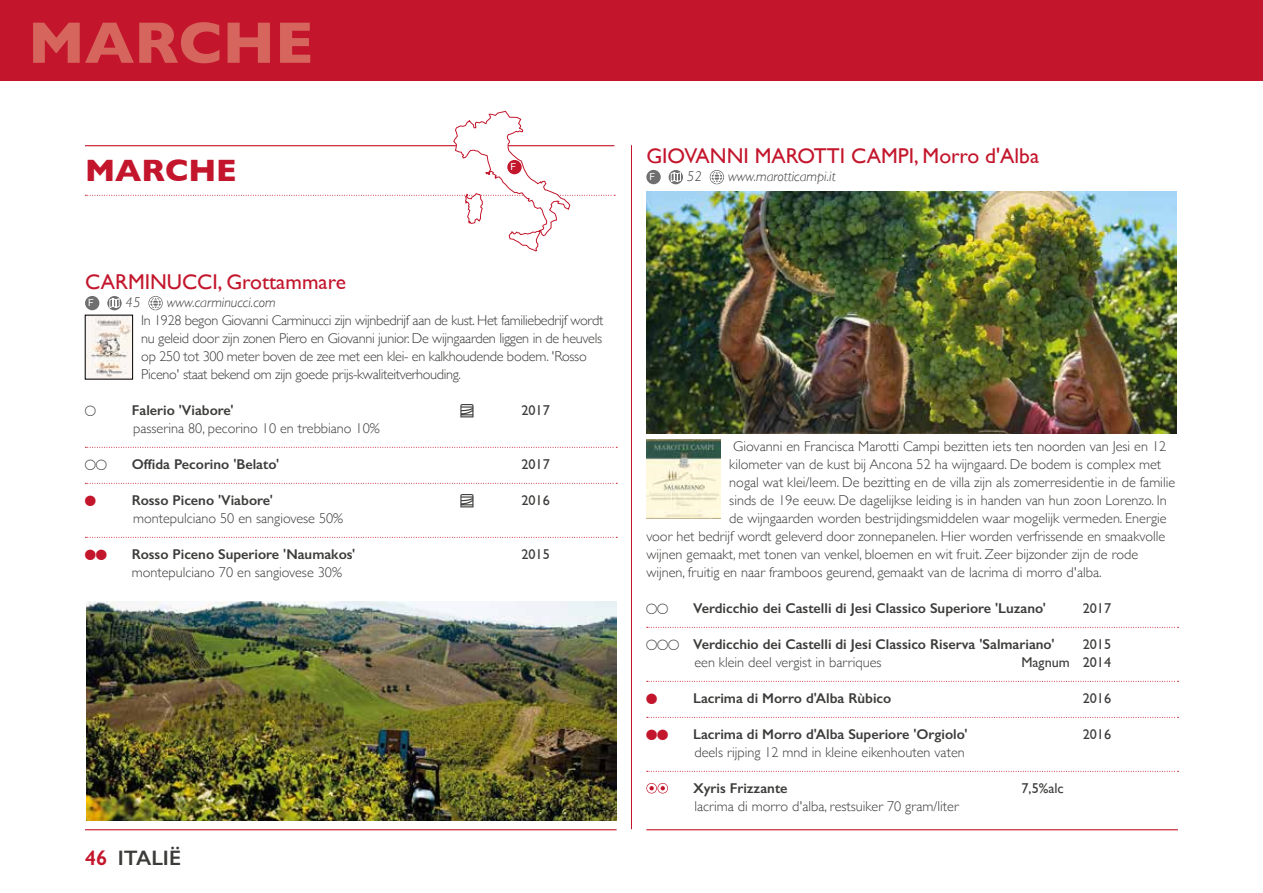
<style>
.page{position:relative;width:1263px;height:893px;background:#fff}
.page>*{position:absolute;margin:0;border:0;box-sizing:border-box;transform-origin:0 0}
.t1{font:700 59.25px "Gill Sans";color:#d5655d}
.t2{font:700 31.5px "Gill Sans";color:#c3162c}
.t3{font:21.45px "Gill Sans";color:#c3162c}
.t4{font:600 21px "Gill Sans";color:#3c3c3b}
.t5{font:300 14.25px "Gill Sans";color:#3c3c3b}
.t6{font:600 14.25px "Gill Sans";color:#3c3c3b}
.t7{font:300 14.25px/18px "Gill Sans";letter-spacing:-.025em;color:#3c3c3b}
.t8{font:14.25px "Gill Sans";color:#3c3c3b}
.t9{font:italic 300 14.25px "Gill Sans";color:#3c3c3b}
.t10{font:14.25px "Bart Ikoon";color:#3c3c3b}
.t11{font:10.5px "Bart Ikoon";color:#c3162c}
.t12{font:10.5px "Bart Ikoon";color:#3c3c3b}
.t13{font:9.75px "Helvetica Neue";color:#fff}
.s1{color:#c3162c}
.s2{font-family:"Bart Ikoon";font-weight:400;font-size:10.5px}
</style>
<div class="page">
<hr style="left:631px;top:145px;width:1px;height:684px;background:#c3162c">
<div style="left:0;top:0;width:1263px;height:81px;background:#c3162c"></div>
<svg style="left:85px;top:447px;width:532px;height:1px"></svg>
<svg style="left:85px;top:483px;width:532px;height:1px"></svg>
<svg style="left:85px;top:537px;width:532px;height:1px"></svg>
<hr style="left:85px;top:829px;width:532px;height:1px;background:#c3162c">
<div style="left:85px;top:296px;width:14px;height:14px;background:#706f6f;border-radius:50%"></div>
<svg style="left:107px;top:296px;width:15px;height:14px"></svg>
<svg style="left:109px;top:298px;width:11px;height:10px"></svg>
<svg style="left:148px;top:296px;width:15px;height:14px"></svg>
<svg style="left:149px;top:297px;width:13px;height:13px"></svg>
<img style="left:87px;top:317px;width:44px;height:60px">
<div style="left:85px;top:315px;width:48px;height:64px;border:1px solid #000"></div>
<svg style="left:647px;top:627px;width:531px;height:1px"></svg>
<svg style="left:647px;top:681px;width:531px;height:1px"></svg>
<svg style="left:647px;top:717px;width:531px;height:1px"></svg>
<svg style="left:647px;top:771px;width:531px;height:1px"></svg>
<hr style="left:646px;top:829px;width:532px;height:1px;background:#c3162c">
<div style="left:646px;top:170px;width:15px;height:14px;background:#706f6f;border-radius:50%"></div>
<svg style="left:669px;top:170px;width:14px;height:14px"></svg>
<svg style="left:671px;top:172px;width:10px;height:10px"></svg>
<svg style="left:710px;top:170px;width:14px;height:14px"></svg>
<svg style="left:710px;top:171px;width:13px;height:13px"></svg>
<img style="left:646px;top:191px;width:531px;height:242px">
<img style="left:646px;top:439px;width:75px;height:79px">
<svg style="left:646px;top:783px;width:22px;height:10px"></svg>
<svg style="left:85px;top:111px;width:530px;height:140px"></svg>
<div style="left:507px;top:160px;width:15px;height:14px;background:#c3162c;border-radius:50%"></div>
<img style="left:86px;top:602px;width:531px;height:219px">
<h1 class="t1" style="left:28px;top:-4px;width:287px">MARCHE</h1>
<h2 class="t2" style="left:85px;top:146px;width:153px">MARCHE</h2>
<p class="t13" style="left:510px;top:161px;width:7px">F</p>
<h3 class="t3" style="left:85px;top:269px;width:262px">CARMINUCCI, Grottammare</h3>
<p class="t13" style="left:88px;top:297px;width:7px">F</p>
<p class="t9" style="left:126px;top:294px;width:16px">45</p>
<p class="t9" style="left:167px;top:294px;width:111px">www.carminucci.com</p>
<p class="t7" style="left:141px;top:311px;width:463px">In 1928 begon Giovanni Carminucci zijn wijnbedrijf aan de kust. Het familiebedrijf wordt nu geleid door zijn zonen Piero en Giovanni junior. De wijngaarden liggen in de heuvels op 250 tot 300 meter boven de zee met een klei- en kalkhoudende bodem. 'Rosso Piceno' staat bekend om zijn goede prijs-kwaliteitverhouding.</p>
<p class="t12" style="left:85px;top:405px;width:12px">W</p>
<p class="t6" style="left:132px;top:402px;width:103px">Falerio 'Viabore'</p>
<p class="t10" style="left:460px;top:404px;width:15px">1</p>
<p class="t8" style="left:521px;top:402px;width:30px">2017</p>
<p class="t5" style="left:133px;top:417px;width:248px">passerina 80, pecorino 10 en trebbiano 10%</p>
<p class="t12" style="left:85px;top:459px;width:23px">WW</p>
<p class="t6" style="left:132px;top:456px;width:149px">Offida Pecorino 'Belato'</p>
<p class="t8" style="left:521px;top:456px;width:30px">2017</p>
<p class="t11" style="left:85px;top:495px;width:12px">R</p>
<p class="t6" style="left:132px;top:492px;width:143px">Rosso Piceno 'Viabore'</p>
<p class="t10" style="left:460px;top:494px;width:15px">1</p>
<p class="t8" style="left:521px;top:492px;width:30px">2016</p>
<p class="t5" style="left:133px;top:507px;width:212px">montepulciano 50 en sangiovese 50%</p>
<p class="t11" style="left:85px;top:549px;width:23px">RR</p>
<p class="t6" style="left:132px;top:546px;width:225px">Rosso Piceno Superiore 'Naumakos'</p>
<p class="t8" style="left:521px;top:546px;width:30px">2015</p>
<p class="t5" style="left:132px;top:561px;width:212px">montepulciano 70 en sangiovese 30%</p>
<h3 class="t4" style="left:85px;top:845px;width:97px"><span class="s1">46</span> ITALIË</h3>
<h3 class="t3" style="left:646px;top:143px;width:394px">GIOVANNI MAROTTI CAMPI, Morro d'Alba</h3>
<p class="t13" style="left:649px;top:171px;width:7px">F</p>
<p class="t9" style="left:687px;top:168px;width:16px">52</p>
<p class="t9" style="left:728px;top:168px;width:109px">www.marotticampi.it</p>
<p class="t5" style="left:733px;top:435px;width:434px">Giovanni en Francisca Marotti Campi bezitten iets ten noorden van Jesi en 12</p>
<p class="t5" style="left:729px;top:453px;width:433px">kilometer van de kust bij Ancona 52 ha wijngaard. De bodem is complex met</p>
<p class="t5" style="left:729px;top:471px;width:447px">nogal wat klei/leem. De bezitting en de villa zijn als zomerresidentie in de familie</p>
<p class="t5" style="left:729px;top:489px;width:439px">sinds de 19e eeuw. De dagelijkse leiding is in handen van hun zoon Lorenzo. In</p>
<p class="t5" style="left:729px;top:507px;width:439px">de wijngaarden worden bestrijdingsmiddelen waar mogelijk vermeden. Energie</p>
<p class="t5" style="left:646px;top:525px;width:520px">voor het bedrijf wordt geleverd door zonnepanelen. Hier worden verfrissende en smaakvolle</p>
<p class="t5" style="left:646px;top:543px;width:493px">wijnen gemaakt, met tonen van venkel, bloemen en wit fruit. Zeer bijzonder zijn de rode</p>
<p class="t5" style="left:646px;top:561px;width:457px">wijnen, fruitig en naar framboos geurend, gemaakt van de lacrima di morro d'alba.</p>
<p class="t12" style="left:646px;top:603px;width:23px">WW</p>
<p class="t6" style="left:693px;top:600px;width:354px">Verdicchio dei Castelli di Jesi Classico Superiore 'Luzano'</p>
<p class="t8" style="left:1083px;top:600px;width:30px">2017</p>
<p class="t6" style="left:646px;top:636px;width:410px"><span class="s2">WWW</span> Verdicchio dei Castelli di Jesi Classico Riserva 'Salmariano'</p>
<p class="t8" style="left:1083px;top:636px;width:30px">2015</p>
<p class="t5" style="left:694px;top:651px;width:189px">een klein deel vergist in barriques</p>
<p class="t8" style="left:1021px;top:654px;width:91px">Magnum 2014</p>
<p class="t11" style="left:646px;top:693px;width:12px">R</p>
<p class="t6" style="left:693px;top:690px;width:200px">Lacrima di Morro d'Alba Rùbico</p>
<p class="t8" style="left:1083px;top:690px;width:30px">2016</p>
<p class="t11" style="left:646px;top:729px;width:23px">RR</p>
<p class="t6" style="left:693px;top:726px;width:276px">Lacrima di Morro d'Alba Superiore 'Orgiolo'</p>
<p class="t8" style="left:1083px;top:726px;width:30px">2016</p>
<p class="t5" style="left:694px;top:741px;width:272px">deels rijping 12 mnd in kleine eikenhouten vaten</p>
<p class="t6" style="left:693px;top:780px;width:96px">Xyris Frizzante</p>
<p class="t8" style="left:1021px;top:780px;width:44px">7,5%alc</p>
<p class="t5" style="left:694px;top:795px;width:266px">lacrima di morro d'alba, restsuiker 70 gram/liter</p>
</div>
